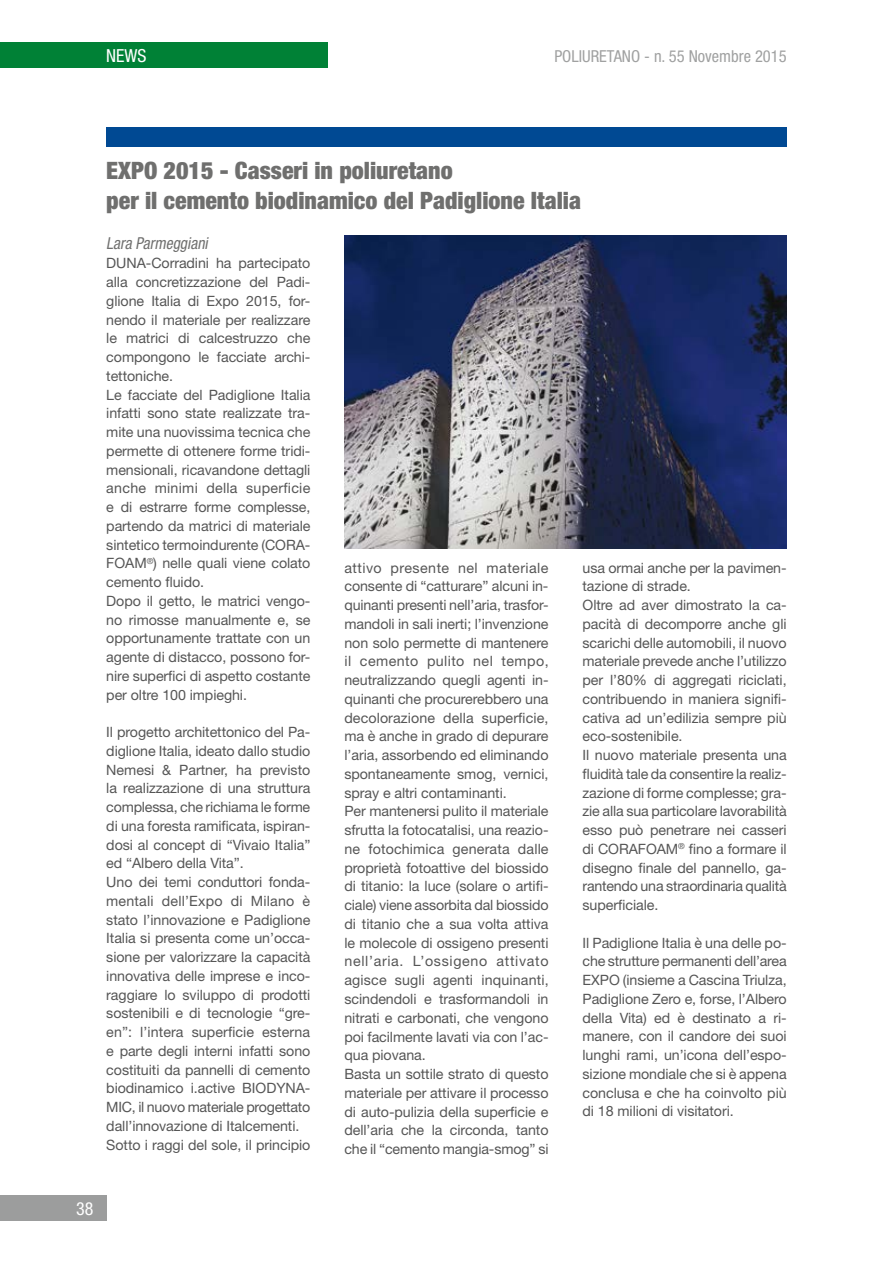
<style>
.page{position:relative;width:893px;height:1263px;background:#fff}
.page>*{position:absolute;margin:0;border:0;box-sizing:border-box;transform-origin:0 0}
.t1{font:900 condensed 24px/30px "Helvetica Neue";color:#6f6f6e}
.t2{font:condensed 18px "Helvetica Neue";color:#fff}
.t3{font:condensed 16.5px "Helvetica Neue";color:#a0a1a1}
.t4{font:italic condensed 16.5px "Helvetica Neue";color:#6f6f6e;scale:.95 1}
.t5{font:14.25px/18.8px "Helvetica Neue";letter-spacing:-.005em;color:#565656}
</style>
<div class="page">
<div style="left:106px;top:128px;width:681px;height:19px;background:#004993"></div>
<img style="left:344px;top:235px;width:443px;height:314px">
<div style="left:0;top:43px;width:327px;height:25px;background:#008136"></div>
<div style="left:0;top:1195px;width:106px;height:25px;background:#9c9d9d"></div>
<p class="t2" style="left:106px;top:46px;width:42px">NEWS</p>
<p class="t3" style="left:554px;top:46px;width:234px">POLIURETANO - n. 55 Novembre 2015</p>
<h1 class="t1" style="left:106px;top:155px;width:476px">EXPO 2015 - Casseri in poliuretano<br>per il cemento biodinamico del Padiglione Italia</h1>
<p class="t4" style="left:106px;top:234px;width:112px">Lara Parmeggiani</p>
<p class="t5" style="left:106px;top:254px;width:206px">DUNA-Corradini ha partecipato alla concretizzazione del Padi&shy;glione Italia di Expo 2015, for&shy;nendo il materiale per realizzare le matrici di calcestruzzo che compongono le facciate archi&shy;tettoniche.<br>Le facciate del Padiglione Italia infatti sono state realizzate tra&shy;mite una nuovissima tecnica che permette di ottenere forme tridi&shy;mensionali, ricavandone dettagli anche minimi della superficie e di estrarre forme complesse, partendo da matrici di materiale sintetico termoindurente (CORA-<br>FOAM<sup>®</sup>) nelle quali viene colato cemento fluido.<br>Dopo il getto, le matrici vengo&shy;no rimosse manualmente e, se opportunamente trattate con un agente di distacco, possono for&shy;nire superfici di aspetto costante per oltre 100 impieghi.</p>
<p class="t5" style="left:106px;top:722px;width:206px">Il progetto architettonico del Pa&shy;diglione Italia, ideato dallo studio Nemesi &amp; Partner, ha previsto la realizzazione di una struttura complessa, che richiama le forme di una foresta ramificata, ispiran&shy;dosi al concept di “Vivaio Italia” ed “Albero della Vita”.<br>Uno dei temi conduttori fonda&shy;mentali dell’Expo di Milano è stato l’innovazione e Padiglione Italia si presenta come un’occa&shy;sione per valorizzare la capacità innovativa delle imprese e inco&shy;raggiare lo sviluppo di prodotti sostenibili e di tecnologie “gre&shy;en”: l’intera superficie esterna e parte degli interni infatti sono costituiti da pannelli di cemento biodinamico i.active BIODYNA-MIC, il nuovo materiale progettato dall’innovazione di Italcementi.<br>Sotto i raggi del sole, il principio</p>
<p class="t5" style="left:344px;top:558px;width:206px">attivo presente nel materiale consente di “catturare” alcuni in&shy;quinanti presenti nell’aria, trasfor&shy;mandoli in sali inerti; l’invenzione non solo permette di mantenere il cemento pulito nel tempo, neutralizzando quegli agenti in&shy;quinanti che procurerebbero una decolorazione della superficie, ma è anche in grado di depurare l’aria, assorbendo ed eliminando spontaneamente smog, vernici, spray e altri contaminanti.<br>Per mantenersi pulito il materiale sfrutta la fotocatalisi, una reazio&shy;ne fotochimica generata dalle proprietà fotoattive del biossido di titanio: la luce (solare o artifi&shy;ciale) viene assorbita dal biossido di titanio che a sua volta attiva le molecole di ossigeno presenti nell’aria. L’ossigeno attivato agisce sugli agenti inquinanti, scindendoli e trasformandoli in nitrati e carbonati, che vengono poi facilmente lavati via con l’ac&shy;qua piovana.<br>Basta un sottile strato di questo materiale per attivare il processo di auto-pulizia della superficie e dell’aria che la circonda, tanto che il “cemento mangia-smog” si</p>
<p class="t5" style="left:583px;top:558px;width:206px">usa ormai anche per la pavimen&shy;tazione di strade.<br>Oltre ad aver dimostrato la ca&shy;pacità di decomporre anche gli scarichi delle automobili, il nuovo materiale prevede anche l’utilizzo per l’80% di aggregati riciclati, contribuendo in maniera signifi&shy;cativa ad un’edilizia sempre più eco-sostenibile.<br>Il nuovo materiale presenta una fluidità tale da consentire la realiz&shy;zazione di forme complesse; gra&shy;zie alla sua particolare lavorabilità esso può penetrare nei casseri di CORAFOAM<sup>®</sup> fino a formare il disegno finale del pannello, ga&shy;rantendo una straordinaria qualità superficiale.</p>
<p class="t5" style="left:583px;top:933px;width:206px;text-align:justify">Il Padiglione Italia è una delle po&shy;che strutture permanenti dell’area EXPO (insieme a Cascina Triulza, Padiglione Zero e, forse, l’Albero della Vita) ed è destinato a ri&shy;manere, con il candore dei suoi lunghi rami, un’icona dell’espo&shy;sizione mondiale che si è appena conclusa e che ha coinvolto più di 18 milioni di visitatori.</p>
<p class="t2" style="left:76px;top:1198px;width:19px">38</p>
</div>
